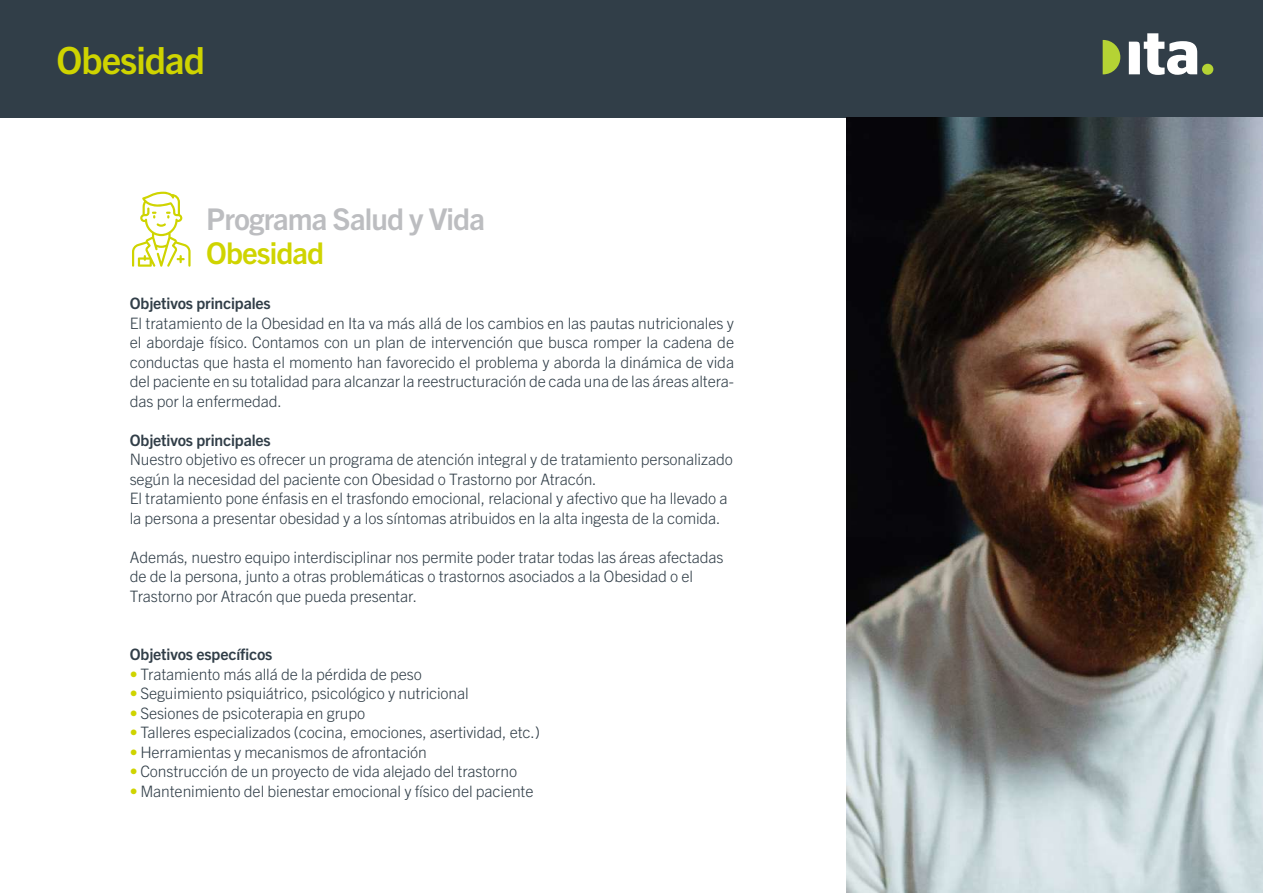
<style>
.page{position:relative;width:1263px;height:893px;background:#fff}
.page>*{position:absolute;margin:0;border:0;box-sizing:border-box;transform-origin:0 0}
.t1{font:700 37.5px "Trade Gothic Next LT Pro";letter-spacing:-.025em;color:#cfd400}
.t2{font:700 30px "Trade Gothic Next LT Pro";letter-spacing:-.03em;color:#bcbdc0}
.t3{font:700 30px "Trade Gothic Next LT Pro";letter-spacing:-.03em;color:#cfd400}
.t4{font:300 15.75px/19.5px "Trade Gothic Next LT Pro";letter-spacing:-.01em;color:#313e48}
.t5{font:700 15.75px "Trade Gothic Next LT Pro";letter-spacing:-.01em;color:#313e48}
.s1{font-weight:700;color:#cfd400}
</style>
<div class="page">
<div style="left:0;top:0;width:1263px;height:117px;background:#313e48"></div>
<svg style="left:132px;top:192px;width:59px;height:75px"></svg>
<svg style="left:1129px;top:33px;width:68px;height:42px"></svg>
<div style="left:1202px;top:64px;width:11px;height:11px;background:#b5d334;border-radius:50%"></div>
<svg style="left:1103px;top:40px;width:17px;height:34px"></svg>
<img style="left:846px;top:117px;width:417px;height:776px">
<h1 class="t1" style="left:56px;top:35px;width:150px">Obesidad</h1>
<h2 class="t2" style="left:206px;top:199px;width:280px">Programa Salud y Vida</h2>
<h2 class="t3" style="left:206px;top:232px;width:120px">Obesidad</h2>
<p class="t5" style="left:130px;top:293px;width:143px">Objetivos principales</p>
<p class="t4" style="left:130px;top:312px;width:606px;text-align:justify">El tratamiento de la Obesidad en Ita va más allá de los cambios en las pautas nutricionales y el abordaje físico. Contamos con un plan de intervención que busca romper la cadena de conductas que hasta el momento han favorecido el problema y aborda la dinámica de vida del paciente en su totalidad para alcanzar la reestructuración de cada una de las áreas altera&shy;das por la enfermedad.</p>
<p class="t5" style="left:130px;top:429px;width:143px">Objetivos principales</p>
<p class="t4" style="left:130px;top:449px;width:604px">Nuestro objetivo es ofrecer un programa de atención integral y de tratamiento personalizado según la necesidad del paciente con Obesidad o Trastorno por Atracón.<br>El tratamiento pone énfasis en el trasfondo emocional, relacional y afectivo que ha llevado a la persona a presentar obesidad y a los síntomas atribuidos en la alta ingesta de la comida.</p>
<p class="t4" style="left:130px;top:546px;width:595px">Además, nuestro equipo interdisciplinar nos permite poder tratar todas las áreas afectadas de de la persona, junto a otras problemáticas o trastornos asociados a la Obesidad o el<br>Trastorno por Atracón que pueda presentar.</p>
<p class="t5" style="left:130px;top:644px;width:144px">Objetivos específicos</p>
<p class="t4" style="left:130px;top:663px;width:294px"><span class="s1">•</span> Tratamiento más allá de la pérdida de peso</p>
<p class="t4" style="left:130px;top:683px;width:340px"><span class="s1">•</span> Seguimiento psiquiátrico, psicológico y nutricional</p>
<p class="t4" style="left:130px;top:702px;width:237px"><span class="s1">•</span> Sesiones de psicoterapia en grupo</p>
<p class="t4" style="left:130px;top:722px;width:412px"><span class="s1">•</span> Talleres especializados (cocina, emociones, asertividad, etc.)</p>
<p class="t4" style="left:130px;top:741px;width:299px"><span class="s1">•</span> Herramientas y mecanismos de afrontación</p>
<p class="t4" style="left:130px;top:761px;width:389px"><span class="s1">•</span> Construcción de un proyecto de vida alejado del trastorno</p>
<p class="t4" style="left:130px;top:780px;width:405px"><span class="s1">•</span> Mantenimiento del bienestar emocional y físico del paciente</p>
</div>
